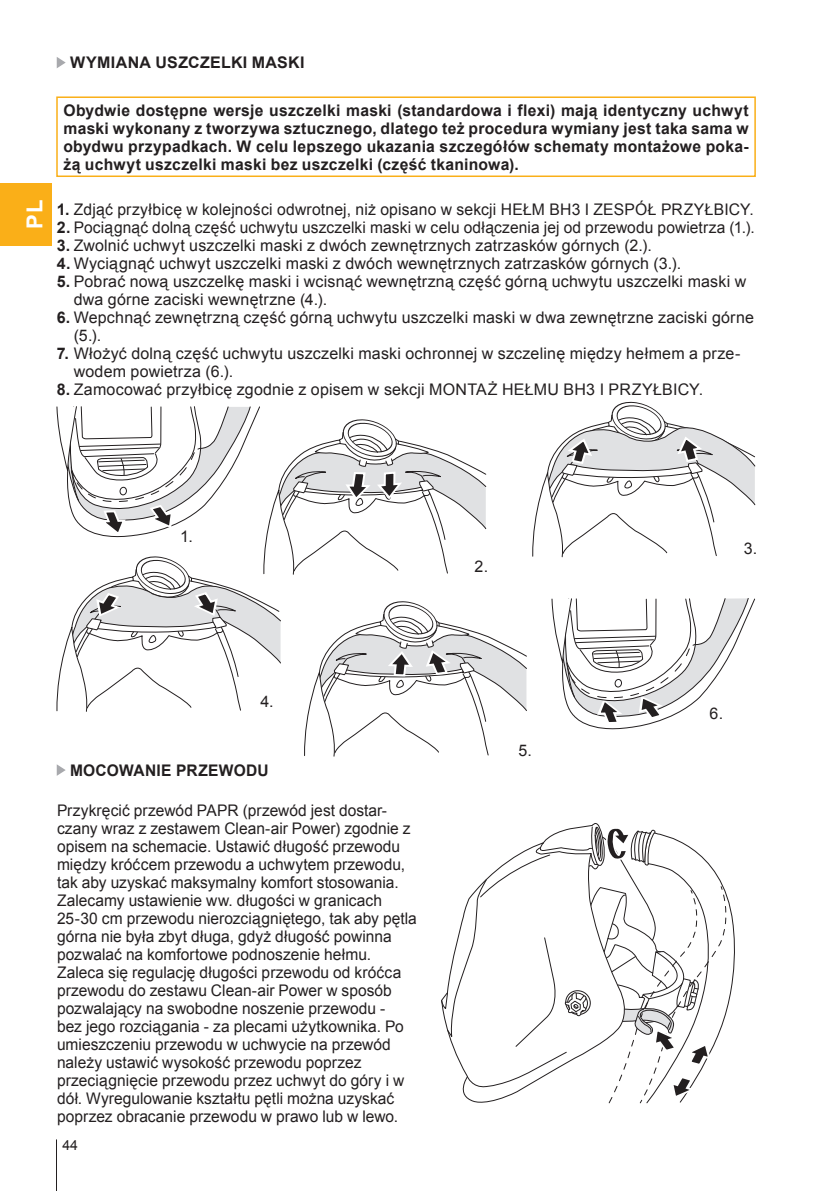
<style>
.page{position:relative;width:840px;height:1191px;background:#fff}
.page>*{position:absolute;margin:0;border:0;box-sizing:border-box;transform-origin:0 0}
.t1{font:700 22px "Arial";color:#fff}
.t2{font:16px/18px "Arial";letter-spacing:.005em;color:#231f20}
.t3{font:700 16px/18px "Arial";letter-spacing:.02em;color:#231f20;text-align:justify}
.t4{font:14px "Arial";color:#231f20}
.s1{font-weight:700}
</style>
<div class="page">
<svg style="left:441px;top:823px;width:294px;height:281px"></svg>
<svg style="left:551px;top:598px;width:203px;height:132px"></svg>
<svg style="left:532px;top:401px;width:223px;height:156px"></svg>
<svg style="left:56px;top:406px;width:470px;height:350px"></svg>
<svg style="left:57px;top:57px;width:9px;height:11px"></svg>
<svg style="left:57px;top:764px;width:9px;height:12px"></svg>
<div style="left:56px;top:96px;width:699px;height:81px;border:2px solid #faaf18"></div>
<hr style="left:56px;top:1139px;width:1px;height:52px;background:#231f20">
<div style="left:0;top:183px;width:51px;height:63px;background:#faaf18"></div>
<h1 class="t1" style="left:20px;top:229px;width:31px;rotate:-90deg">PL</h1>
<p class="t3" style="left:70px;top:54px;width:236px">WYMIANA USZCZELKI MASKI</p>
<p class="t3" style="left:63px;top:101px;width:686px">Obydwie dostępne wersje uszczelki maski (standardowa i flexi) mają identyczny uchwyt maski wykonany z tworzywa sztucznego, dlatego też procedura wymiany jest taka sama w obydwu przypadkach. W celu lepszego ukazania szczegółów schematy montażowe poka&shy;żą uchwyt uszczelki maski bez uszczelki (część tkaninowa).</p>
<p class="t2" style="left:57px;top:201px;width:698px"><span class="s1">1.</span> Zdjąć przyłbicę w kolejności odwrotnej, niż opisano w sekcji HEŁM BH3 I ZESPÓŁ PRZYŁBICY.</p>
<p class="t2" style="left:57px;top:219px;width:699px"><span class="s1">2.</span> Pociągnąć dolną część uchwytu uszczelki maski w celu odłączenia jej od przewodu powietrza (1.).</p>
<p class="t2" style="left:57px;top:237px;width:596px"><span class="s1">3.</span> Zwolnić uchwyt uszczelki maski z dwóch zewnętrznych zatrzasków górnych (2.).</p>
<p class="t2" style="left:57px;top:255px;width:625px"><span class="s1">4.</span> Wyciągnąć uchwyt uszczelki maski z dwóch wewnętrznych zatrzasków górnych (3.).</p>
<p class="t2" style="left:74px;top:273px;width:673px;text-indent:-17px"><span class="s1">5.</span> Pobrać nową uszczelkę maski i wcisnąć wewnętrzną część górną uchwytu uszczelki maski w dwa górne zaciski wewnętrzne (4.).</p>
<p class="t2" style="left:74px;top:309px;width:681px;text-indent:-17px"><span class="s1">6.</span> Wepchnąć zewnętrzną część górną uchwytu uszczelki maski w dwa zewnętrzne zaciski górne (5.).</p>
<p class="t2" style="left:74px;top:345px;width:667px;text-indent:-17px"><span class="s1">7.</span> Włożyć dolną część uchwytu uszczelki maski ochronnej w szczelinę między hełmem a prze&shy;wodem powietrza (6.).</p>
<p class="t2" style="left:57px;top:381px;width:647px"><span class="s1">8.</span> Zamocować przyłbicę zgodnie z opisem w sekcji MONTAŻ HEŁMU BH3 I PRZYŁBICY.</p>
<p class="t2" style="left:180px;top:527px;width:14px">1.</p>
<p class="t2" style="left:260px;top:692px;width:15px">4.</p>
<p class="t3" style="left:70px;top:762px;width:200px">MOCOWANIE PRZEWODU</p>
<p class="t2" style="left:57px;top:801px;width:361px">Przykręcić przewód PAPR (przewód jest dostar&shy;czany wraz z zestawem Clean-air Power) zgodnie z opisem na schemacie. Ustawić długość przewodu między króćcem przewodu a uchwytem przewodu, tak aby uzyskać maksymalny komfort stosowania.<br>Zalecamy ustawienie ww. długości w granicach 25-30 cm przewodu nierozciągniętego, tak aby pętla górna nie była zbyt długa, gdyż długość powinna pozwalać na komfortowe podnoszenie hełmu.<br>Zaleca się regulację długości przewodu od króćca przewodu do zestawu Clean-air Power w sposób pozwalający na swobodne noszenie przewodu -<br>bez jego rozciągania - za plecami użytkownika. Po umieszczeniu przewodu w uchwycie na przewód należy ustawić wysokość przewodu poprzez przeciągnięcie przewodu przez uchwyt do góry i w dół. Wyregulowanie kształtu pętli można uzyskać poprzez obracanie przewodu w prawo lub w lewo.</p>
<p class="t4" style="left:62px;top:1135px;width:17px">44</p>
<p class="t2" style="left:474px;top:558px;width:15px">2.</p>
<p class="t2" style="left:518px;top:741px;width:15px">5.</p>
<p class="t2" style="left:743px;top:540px;width:15px">3.</p>
<p class="t2" style="left:709px;top:705px;width:15px">6.</p>
</div>
